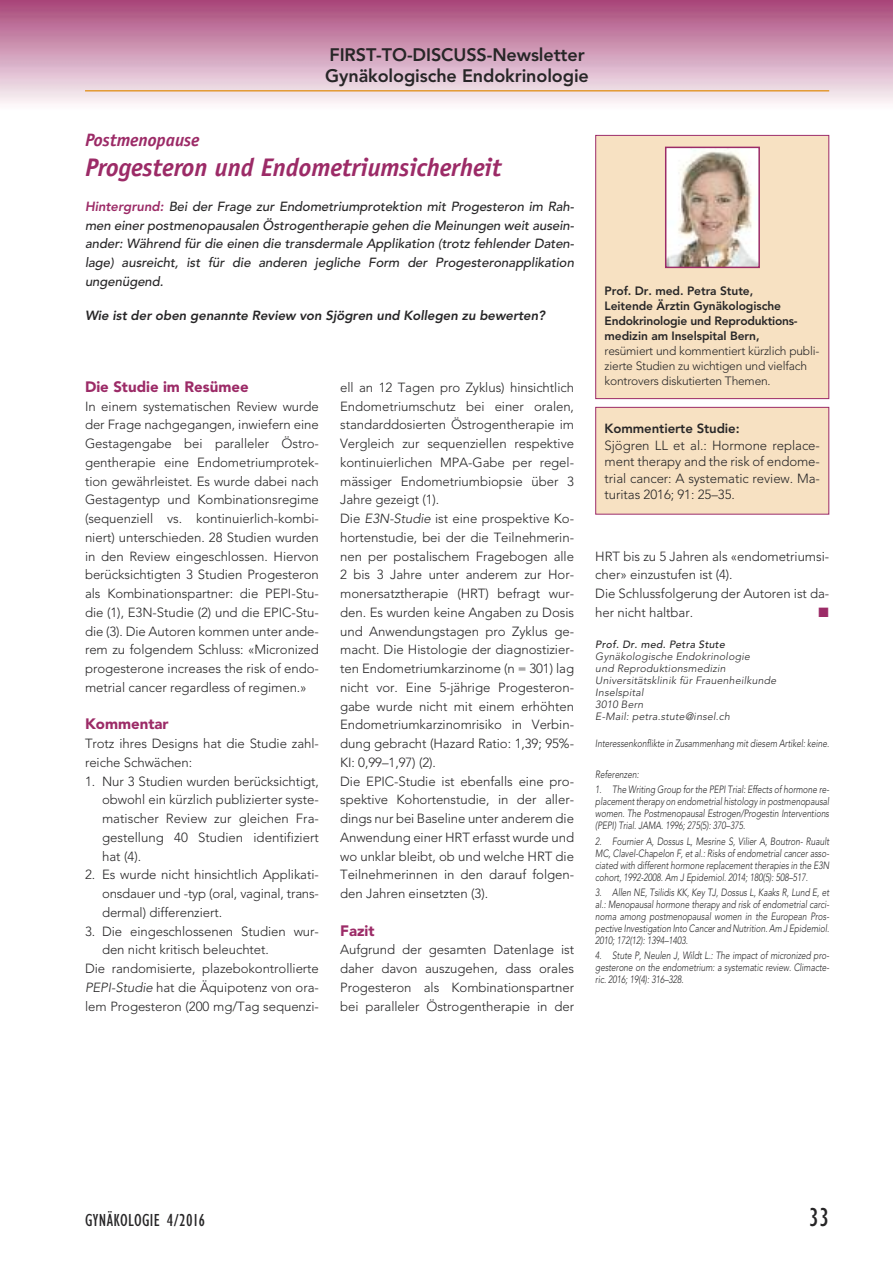
<style>
.page{position:relative;width:893px;height:1263px;background:#fff}
.page>*{position:absolute;margin:0;border:0;box-sizing:border-box;transform-origin:0 0}
.t1{font:condensed 27px "Gill Sans";color:#272627}
.t2{font:italic 700 25.5px "Officina Sans";letter-spacing:-.005em;color:#9c2b67}
.t3{font:800 18px/21px "Avenir";letter-spacing:-.005em;color:#272627}
.t4{font:condensed 18px "Gill Sans";letter-spacing:.02em;color:#272627}
.t5{font:italic 700 18px "Officina Sans";letter-spacing:-.005em;color:#9c2b67}
.t6{font:900 15px "Avenir";color:#9c2b67}
.t7{font:13.5px "Zapf Dingbats";color:#9c2b67}
.t8{font:300 13.2px/18.8px "Avenir";letter-spacing:-.005em;color:#272627;text-align:justify}
.t9{font:italic 500 13.2px/18.8px "Avenir";letter-spacing:-.005em;color:#272627;text-align:justify}
.t10{font:italic 800 13.2px "Avenir";letter-spacing:-.005em;color:#272627}
.t11{font:800 13.2px "Avenir";letter-spacing:-.005em;color:#272627}
.t12{font:800 12px/15px "Avenir";letter-spacing:-.005em;color:#272627}
.t13{font:300 12px/15px "Avenir";letter-spacing:-.015em;color:#272627}
.t14{font:italic 300 10.5px/12px "Avenir";letter-spacing:-.005em;color:#272627;text-align:justify;scale:.8 1}
.t15{font:italic 300 10.5px/12px "Avenir";letter-spacing:.02em;color:#272627}
.t16{font:italic 500 10.5px "Avenir";letter-spacing:.02em;color:#272627}
.s1{font-weight:800;color:#9c2b67}
.s2{font-style:italic}
</style>
<div class="page">
<img style="left:0;top:0;width:893px;height:103px">
<hr style="left:85px;top:90px;width:744px;height:2px;background:#e39a33">
<div style="left:596px;top:136px;width:232px;height:262px;background:#f7e1c2"></div>
<div style="left:595px;top:135px;width:234px;height:264px;border:1px solid #9c2b67"></div>
<img style="left:668px;top:150px;width:89px;height:115px">
<div style="left:665px;top:147px;width:95px;height:121px;border:2px solid #9c2b67"></div>
<div style="left:596px;top:408px;width:232px;height:106px;background:#f7e1c2"></div>
<div style="left:595px;top:407px;width:234px;height:107px;border:1px solid #9c2b67"></div>
<h3 class="t3" style="left:325px;top:43px;width:265px">FIRST-TO-DISCUSS-Newsletter<br>Gynäkologische Endokrinologie</h3>
<h3 class="t5" style="left:85px;top:133px;width:116px">Postmenopause</h3>
<h2 class="t2" style="left:85px;top:157px;width:418px">Progesteron und Endometriumsicherheit</h2>
<p class="t9" style="left:85px;top:197px;width:490px"><span class="s1">Hintergrund:</span> Bei der Frage zur Endometriumprotektion mit Progesteron im Rah&shy;men einer postmenopausalen Östrogentherapie gehen die Meinungen weit ausein&shy;ander: Während für die einen die transdermale Applikation (trotz fehlender Daten&shy;lage) ausreicht, ist für die anderen jegliche Form der Progesteronapplikation ungenügend.</p>
<p class="t10" style="left:85px;top:307px;width:461px">Wie ist der oben genannte Review von Sjögren und Kollegen zu bewerten?</p>
<p class="t6" style="left:85px;top:374px;width:165px">Die Studie im Resümee</p>
<p class="t8" style="left:85px;top:397px;width:235px">In einem systematischen Review wurde der Frage nachgegangen, inwiefern eine Gestagengabe bei paralleler Östro&shy;gentherapie eine Endometriumprotek&shy;tion gewährleistet. Es wurde dabei nach Gestagentyp und Kombinationsregime (sequenziell vs. kontinuierlich-kombi&shy;niert) unterschieden. 28 Studien wurden in den Review eingeschlossen. Hiervon berücksichtigten 3 Studien Progesteron als Kombinationspartner: die PEPI-Stu&shy;die (1), E3N-Studie (2) und die EPIC-Stu&shy;die (3). Die Autoren kommen unter ande&shy;rem zu folgendem Schluss: «Micronized progesterone increases the risk of endo&shy;metrial cancer regardless of regimen.»</p>
<p class="t6" style="left:85px;top:711px;width:85px">Kommentar</p>
<p class="t8" style="left:85px;top:734px;width:235px">Trotz ihres Designs hat die Studie zahl&shy;reiche Schwächen:</p>
<p class="t8" style="left:102px;top:772px;width:218px;text-indent:-17px">1. Nur 3 Studien wurden berücksichtigt, obwohl ein kürzlich publizierter syste&shy;matischer Review zur gleichen Fra&shy;gestellung 40 Studien identifiziert hat (4).</p>
<p class="t8" style="left:102px;top:865px;width:218px;text-indent:-17px">2. Es wurde nicht hinsichtlich Applikati&shy;onsdauer und -typ (oral, vaginal, trans&shy;dermal) differenziert.</p>
<p class="t8" style="left:85px;top:922px;width:235px">3. Die eingeschlossenen Studien wur-</p>
<p class="t8" style="left:102px;top:940px;width:168px">den nicht kritisch beleuchtet.</p>
<p class="t8" style="left:85px;top:959px;width:235px">Die randomisierte, plazebokontrollierte</p>
<p class="t8" style="left:85px;top:978px;width:235px"><span class="s2">PEPI-Studie</span> hat die Äquipotenz von ora-</p>
<p class="t8" style="left:85px;top:997px;width:235px">lem Progesteron (200 mg/Tag sequenzi-</p>
<p class="t8" style="left:340px;top:378px;width:235px;text-align:left">ell an 12 Tagen pro Zyklus) hinsichtlich Endometriumschutz bei einer oralen, standarddosierten Östrogentherapie im Vergleich zur sequenziellen respektive kontinuierlichen MPA-Gabe per regel&shy;mässiger Endometriumbiopsie über 3<br>Jahre gezeigt (1).<br>Die <span class="s2">E3N-Studie</span> ist eine prospektive Ko&shy;hortenstudie, bei der die Teilnehmerin&shy;nen per postalischem Fragebogen alle 2 bis 3 Jahre unter anderem zur Hor&shy;monersatztherapie (HRT) befragt wur&shy;den. Es wurden keine Angaben zu Dosis und Anwendungstagen pro Zyklus ge&shy;macht. Die Histologie der diagnostizier&shy;ten Endometriumkarzinome (n = 301) lag nicht vor. Eine 5-jährige Progesteron&shy;gabe wurde nicht mit einem erhöhten Endometriumkarzinomrisiko in Verbin&shy;dung gebracht (Hazard Ratio: 1,39; 95%- KI: 0,99–1,97) (2).<br>Die EPIC-Studie ist ebenfalls eine pro&shy;spektive Kohortenstudie, in der aller&shy;dings nur bei Baseline unter anderem die Anwendung einer HRT erfasst wurde und wo unklar bleibt, ob und welche HRT die Teilnehmerinnen in den darauf folgen&shy;den Jahren einsetzten (3).</p>
<p class="t6" style="left:340px;top:917px;width:36px">Fazit</p>
<p class="t8" style="left:340px;top:940px;width:235px">Aufgrund der gesamten Datenlage ist daher davon auszugehen, dass orales Progesteron als Kombinationspartner bei paralleler Östrogentherapie in der</p>
<p class="t12" style="left:605px;top:283px;width:195px">Prof. Dr. med. Petra Stute,<br>Leitende Ärztin Gynäkologische<br>Endokrinologie und Reproduktions&shy;medizin am Inselspital Bern,</p>
<p class="t13" style="left:605px;top:344px;width:216px">resümiert und kommentiert kürzlich publi&shy;zierte Studien zu wichtigen und vielfach kontrovers diskutierten Themen.</p>
<p class="t11" style="left:605px;top:417px;width:137px">Kommentierte Studie:</p>
<p class="t8" style="left:605px;top:437px;width:217px;line-height:16.5px">Sjögren LL et al.: Hormone replace&shy;ment therapy and the risk of endome&shy;trial cancer: A systematic review. Ma&shy;turitas 2016; 91: 25–35.</p>
<p class="t8" style="left:595px;top:547px;width:235px;text-align:left">HRT bis zu 5 Jahren als «endometriumsi&shy;cher» einzustufen ist (4).<br>Die Schlussfolgerung der Autoren ist da&shy;her nicht haltbar.</p>
<p class="t7" style="left:818px;top:604px;width:12px">■</p>
<p class="t16" style="left:595px;top:638px;width:131px">Prof. Dr. med. Petra Stute</p>
<p class="t15" style="left:595px;top:650px;width:183px">Gynäkologische Endokrinologie<br>und Reproduktionsmedizin<br>Universitätsklinik für Frauenheilkunde<br>Inselspital<br>3010 Bern<br>E-Mail: petra.stute@insel.ch</p>
<p class="t14" style="left:595px;top:737px;width:294px">Interessenkonflikte in Zusammenhang mit diesem Artikel: keine.</p>
<p class="t14" style="left:595px;top:768px;width:56px">Referenzen:</p>
<p class="t14" style="left:595px;top:784px;width:294px">1. The Writing Group for the PEPI Trial: Effects of hormone re&shy;placement therapy on endometrial histology in postmenopausal women. The Postmenopausal Estrogen/Progestin Interventions (PEPI) Trial. JAMA. 1996; 275(5): 370–375.</p>
<p class="t14" style="left:595px;top:835px;width:294px">2. Fournier A, Dossus L, Mesrine S, Vilier A, Boutron- Ruault MC, Clavel-Chapelon F, et al.: Risks of endometrial cancer asso&shy;ciated with different hormone replacement therapies in the E3N cohort, 1992-2008. Am J Epidemiol. 2014; 180(5): 508–517.</p>
<p class="t14" style="left:595px;top:886px;width:294px">3. Allen NE, Tsilidis KK, Key TJ, Dossus L, Kaaks R, Lund E, et al.: Menopausal hormone therapy and risk of endometrial carci&shy;noma among postmenopausal women in the European Pros&shy;pective Investigation Into Cancer and Nutrition. Am J Epidemiol.<br>2010; 172(12): 1394–1403.</p>
<p class="t14" style="left:595px;top:950px;width:293px">4. Stute P, Neulen J, Wildt L.: The impact of micronized pro&shy;gesterone on the endometrium: a systematic review. Climacte&shy;ric. 2016; 19(4): 316–328.</p>
<h3 class="t4" style="left:85px;top:1213px;width:122px">GYNÄKOLOGIE 4/2016</h3>
<h1 class="t1" style="left:809px;top:1207px;width:22px">33</h1>
</div>
